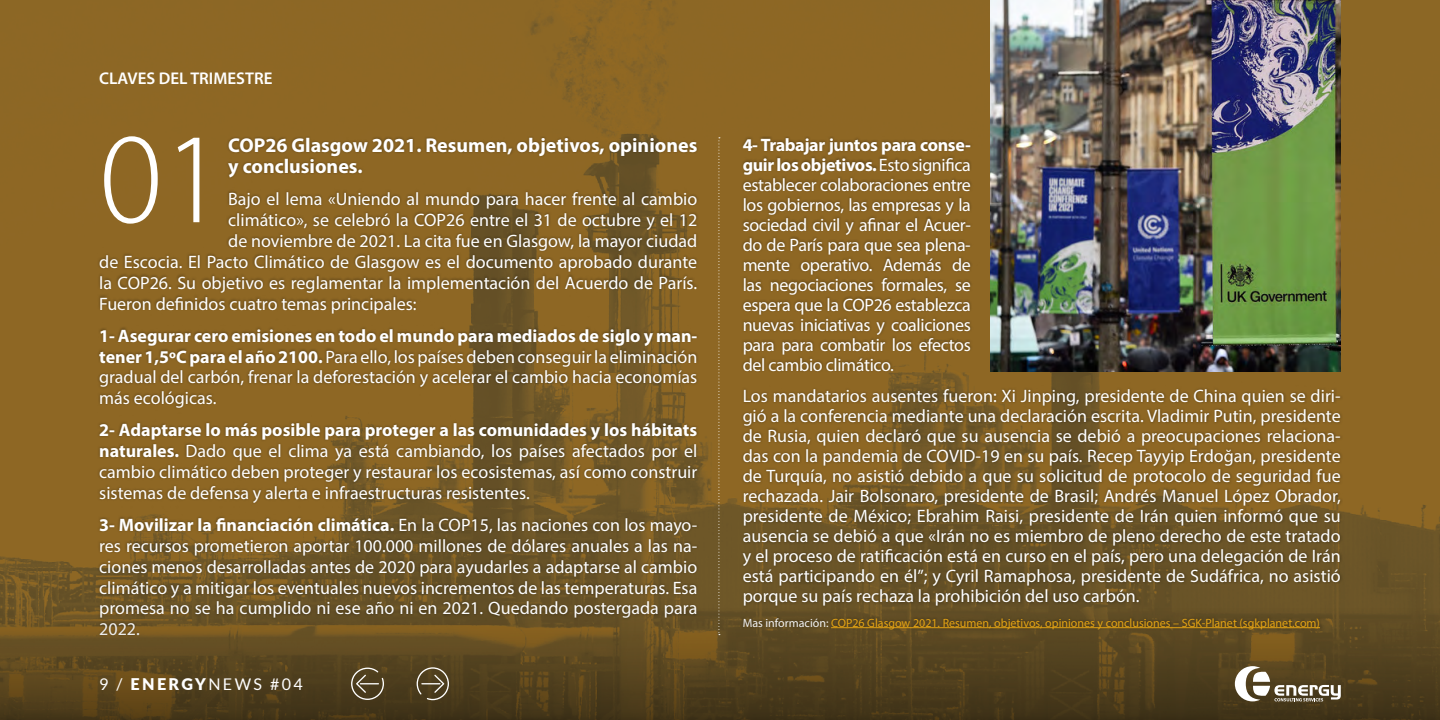
<style>
.page{position:relative;width:1440px;height:720px;background:#fff}
.page>*{position:absolute;margin:0;border:0;box-sizing:border-box;transform-origin:0 0}
.t1{font:300 130px "Myriad Pro";color:#fff}
.t2{font:700 20px/20.8px "Myriad Pro";color:#fff}
.t3{font:18px/20px "Myriad Pro";color:#fff;text-align:justify}
.t4{font:600 17px "Myriad Pro";color:#fff}
.t5{font:16.1px "Lato";letter-spacing:.15em;color:#fff}
.t6{font:12px "Myriad Pro";color:#f0ac15}
.s1{font-weight:700}
.s2{font-weight:900}
.s3{color:#fff}
</style>
<div class="page">
<div style="left:0;top:0;width:1440px;height:587px;background:#8e6724"></div>
<div style="left:741px;top:136px;width:602px;height:496px;background:#000;opacity:.34"></div>
<div style="left:97px;top:136px;width:602px;height:501px;background:#000;opacity:.34"></div>
<svg style="left:0;top:587px;width:1440px;height:133px;background:#5b471f"></svg>
<img style="left:991px;top:0;width:350px;height:371px">
<svg style="left:718px;top:137px;width:2px;height:498px"></svg>
<svg style="left:351px;top:668px;width:33px;height:32px"></svg>
<svg style="left:417px;top:667px;width:32px;height:33px"></svg>
<svg style="left:1235px;top:666px;width:106px;height:35px"></svg>
<p class="t4" style="left:99px;top:67px;width:175px">CLAVES DEL TRIMESTRE</p>
<h1 class="t1" style="left:99px;top:101px;width:128px">01</h1>
<p class="t2" style="left:228px;top:135px;width:471px">COP26 Glasgow 2021. Resumen, objetivos, opiniones y conclusiones.</p>
<p class="t3" style="left:228px;top:189px;width:471px">Bajo el lema «Uniendo al mundo para hacer frente al cambio</p>
<p class="t3" style="left:228px;top:210px;width:471px">climático», se celebró la COP26 entre el 31 de octubre y el 12</p>
<p class="t3" style="left:228px;top:231px;width:471px">de noviembre de 2021. La cita fue en Glasgow, la mayor ciudad</p>
<p class="t3" style="left:99px;top:252px;width:600px">de Escocia. El Pacto Climático de Glasgow es el documento aprobado durante</p>
<p class="t3" style="left:99px;top:272px;width:600px">la COP26. Su objetivo es reglamentar la implementación del Acuerdo de París.</p>
<p class="t3" style="left:99px;top:293px;width:319px">Fueron definidos cuatro temas principales:</p>
<p class="t3" style="left:99px;top:325px;width:600px;line-height:20.8px"><span class="s1">1- Asegurar cero emisiones en todo el mundo para mediados de siglo y man&shy;tener 1,5ºC para el año 2100.</span> Para ello, los países deben conseguir la eliminación gradual del carbón, frenar la deforestación y acelerar el cambio hacia economías más ecológicas.</p>
<p class="t3" style="left:99px;top:420px;width:600px;line-height:20.8px"><span class="s1">2- Adaptarse lo más posible para proteger a las comunidades y los hábitats naturales.</span> Dado que el clima ya está cambiando, los países afectados por el cambio climático deben proteger y restaurar los ecosistemas, así como construir sistemas de defensa y alerta e infraestructuras resistentes.</p>
<p class="t3" style="left:99px;top:514px;width:600px;line-height:20.8px"><span class="s1">3- Movilizar la financiación climática.</span> En la COP15, las naciones con los mayo&shy;res recursos prometieron aportar 100.000 millones de dólares anuales a las na&shy;ciones menos desarrolladas antes de 2020 para ayudarles a adaptarse al cambio climático y a mitigar los eventuales nuevos incrementos de las temperaturas. Esa promesa no se ha cumplido ni ese año ni en 2021. Quedando postergada para 2022.</p>
<p class="t5" style="left:99px;top:675px;width:205px">9 / <span class="s2">ENERGY</span>NEWS #04</p>
<p class="t3" style="left:743px;top:135px;width:230px"><span class="s1">4- Trabajar juntos para conse&shy;guir los objetivos.</span> Esto significa establecer colaboraciones entre los gobiernos, las empresas y la sociedad civil y afinar el Acuer&shy;do de París para que sea plena&shy;mente operativo. Además de las negociaciones formales, se espera que la COP26 establezca nuevas iniciativas y coaliciones para para combatir los efectos del cambio climático.</p>
<p class="t3" style="left:743px;top:386px;width:600px">Los mandatarios ausentes fueron: Xi Jinping, presidente de China quien se diri&shy;gió a la conferencia mediante una declaración escrita. Vladimir Putin, presidente de Rusia, quien declaró que su ausencia se debió a preocupaciones relaciona&shy;das con la pandemia de COVID-19 en su país. Recep Tayyip Erdoğan, presidente de Turquía, no asistió debido a que su solicitud de protocolo de seguridad fue rechazada. Jair Bolsonaro, presidente de Brasil; Andrés Manuel López Obrador, presidente de México; Ebrahim Raisi, presidente de Irán quien informó que su ausencia se debió a que «Irán no es miembro de pleno derecho de este tratado y el proceso de ratificación está en curso en el país, pero una delegación de Irán está participando en él”; y Cyril Ramaphosa, presidente de Sudáfrica, no asistió porque su país rechaza la prohibición del uso carbón.</p>
<p class="t6" style="left:743px;top:615px;width:579px"><span class="s3">Mas información:</span> COP26 Glasgow 2021. Resumen, objetivos, opiniones y conclusiones – SGK-Planet (sgkplanet.com)</p>
</div>
